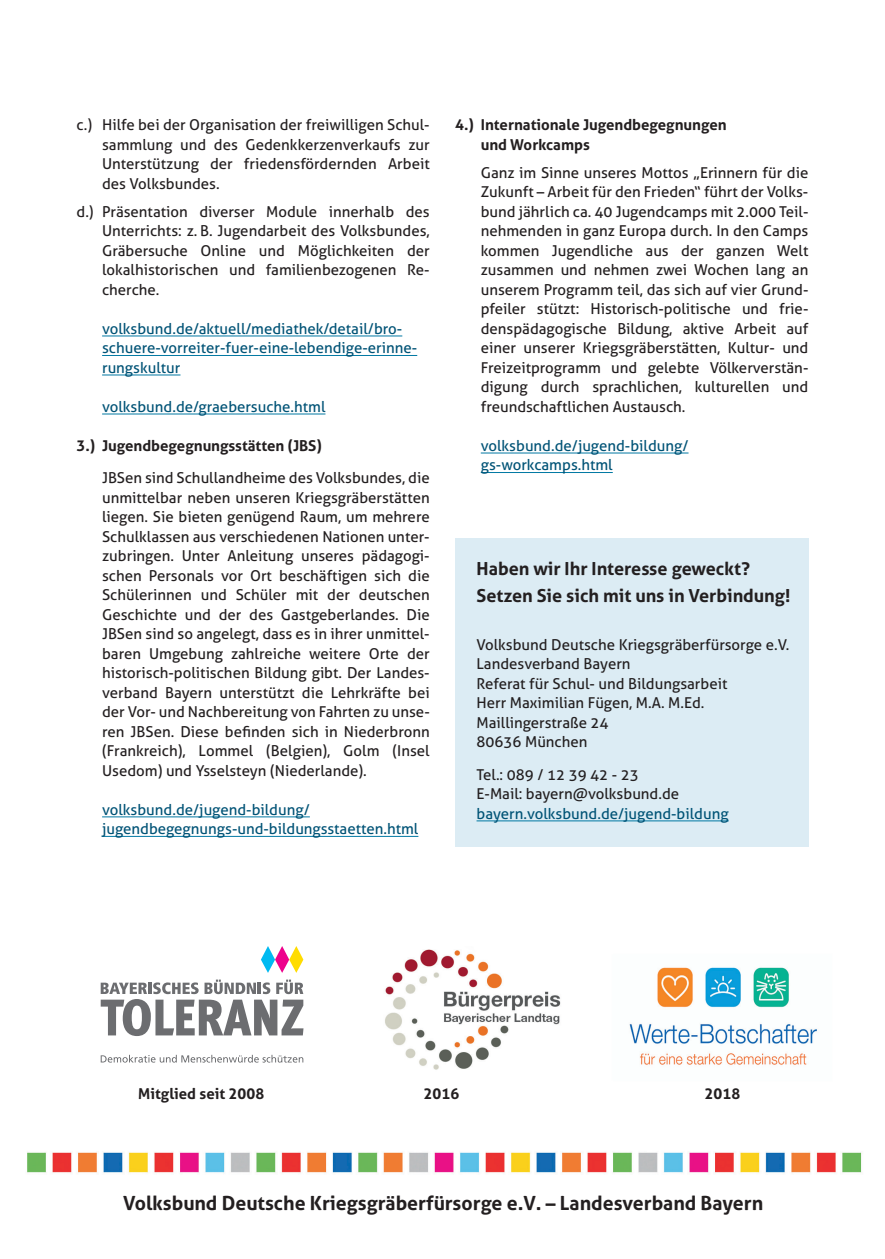
<style>
.page{position:relative;width:885px;height:1259px;background:#fff}
.page>*{position:absolute;margin:0;border:0;box-sizing:border-box;transform-origin:0 0}
.t1{font:700 19.5px "Aller";color:#231f20}
.t2{font:700 18px/27px "Aller";color:#231f20}
.t3{font:15px/19.5px "Aller";color:#231f20;text-align:justify}
.t4{font:15px/19.5px "Aller";color:#005376}
.t5{font:700 15px/19.5px "Aller";color:#231f20}
</style>
<div class="page">
<div style="left:455px;top:538px;width:353px;height:308px;background:#dcecf4"></div>
<hr style="left:102px;top:335px;width:300px;height:1px;background:#0078a3">
<hr style="left:102px;top:355px;width:315px;height:1px;background:#0078a3">
<hr style="left:102px;top:374px;width:78px;height:1px;background:#0078a3">
<hr style="left:102px;top:413px;width:223px;height:1px;background:#0078a3">
<hr style="left:102px;top:816px;width:208px;height:1px;background:#0078a3">
<hr style="left:102px;top:836px;width:316px;height:1px;background:#0078a3">
<hr style="left:480px;top:452px;width:208px;height:1px;background:#0078a3">
<hr style="left:480px;top:472px;width:132px;height:1px;background:#0078a3">
<hr style="left:476px;top:820px;width:252px;height:1px;background:#0078a3">
<img style="left:27px;top:1152px;width:835px;height:21px">
<img style="left:385px;top:949px;width:432px;height:121px">
<svg style="left:101px;top:1054px;width:202px;height:8px"></svg>
<svg style="left:261px;top:946px;width:42px;height:27px"></svg>
<svg style="left:101px;top:979px;width:202px;height:57px"></svg>
<p class="t3" style="left:102px;top:115px;width:329px;text-indent:-26px">c.) Hilfe bei der Organisation der freiwilligen Schul&shy;sammlung und des Gedenkkerzenverkaufs zur Unterstützung der friedensfördernden Arbeit des Volksbundes.</p>
<p class="t3" style="left:102px;top:202px;width:329px;text-indent:-26px">d.) Präsentation diverser Module innerhalb des Unterrichts: z. B. Jugendarbeit des Volksbundes, Gräbersuche Online und Möglichkeiten der lokalhistorischen und familienbezogenen Re&shy;cherche.</p>
<p class="t4" style="left:102px;top:319px;width:316px">volksbund.de/aktuell/mediathek/detail/bro&shy;schuere-vorreiter-fuer-eine-lebendige-erinne&shy;rungskultur</p>
<p class="t4" style="left:102px;top:397px;width:225px">volksbund.de/graebersuche.html</p>
<p class="t5" style="left:77px;top:435px;width:247px">3.) Jugendbegegnungsstätten (JBS)</p>
<p class="t3" style="left:102px;top:468px;width:329px">JBSen sind Schullandheime des Volksbundes, die unmittelbar neben unseren Kriegsgräberstätten liegen. Sie bieten genügend Raum, um mehrere Schulklassen aus verschiedenen Nationen unter&shy;zubringen. Unter Anleitung unseres pädagogi&shy;schen Personals vor Ort beschäftigen sich die Schülerinnen und Schüler mit der deutschen Geschichte und der des Gastgeberlandes. Die JBSen sind so angelegt, dass es in ihrer unmittel&shy;baren Umgebung zahlreiche weitere Orte der historisch-politischen Bildung gibt. Der Landes&shy;verband Bayern unterstützt die Lehrkräfte bei der Vor- und Nachbereitung von Fahrten zu unse&shy;ren JBSen. Diese befinden sich in Niederbronn (Frankreich), Lommel (Belgien), Golm (Insel Usedom) und Ysselsteyn (Niederlande).</p>
<p class="t4" style="left:102px;top:799px;width:318px">volksbund.de/jugend-bildung/ jugendbegegnungs-und-bildungsstaetten.html</p>
<p class="t5" style="left:480px;top:115px;width:247px;text-indent:-26px">4.) Internationale Jugendbegegnungen und Workcamps</p>
<p class="t3" style="left:480px;top:163px;width:329px">Ganz im Sinne unseres Mottos „Erinnern für die Zukunft – Arbeit für den Frieden“ führt der Volks&shy;bund jährlich ca. 40 Jugendcamps mit 2.000 Teil&shy;nehmenden in ganz Europa durch. In den Camps kommen Jugendliche aus der ganzen Welt zusammen und nehmen zwei Wochen lang an unserem Programm teil, das sich auf vier Grund&shy;pfeiler stützt: Historisch--politische und frie&shy;denspädagogische Bildung, aktive Arbeit auf einer unserer Kriegsgräberstätten, Kultur- und Freizeitprogramm und gelebte Völkerverstän&shy;digung durch sprachlichen, kulturellen und freundschaftlichen Austausch.</p>
<p class="t4" style="left:480px;top:436px;width:209px">volksbund.de/jugend-bildung/ gs-workcamps.html</p>
<p class="t2" style="left:476px;top:555px;width:315px">Haben wir Ihr Interesse geweckt?<br>Setzen Sie sich mit uns in Verbindung!</p>
<p class="t3" style="left:476px;top:635px;width:314px;text-align:left">Volksbund Deutsche Kriegsgräberfürsorge e.V.<br>Landesverband Bayern<br>Referat für Schul- und Bildungsarbeit<br>Herr Maximilian Fügen, M.A. M.Ed.<br>Maillingerstraße 24<br>80636 München</p>
<p class="t3" style="left:476px;top:764px;width:204px">Tel.: 089 / 12 39 42 - 23<br>E-Mail: bayern@volksbund.de</p>
<p class="t4" style="left:476px;top:803px;width:253px">bayern.volksbund.de/jugend-bildung</p>
<p class="t5" style="left:138px;top:1083px;width:128px">Mitglied seit 2008</p>
<p class="t5" style="left:423px;top:1083px;width:37px">2016</p>
<p class="t5" style="left:704px;top:1083px;width:37px">2018</p>
<h1 class="t1" style="left:123px;top:1190px;width:641px">Volksbund Deutsche Kriegsgräberfürsorge e.V. – Landesverband Bayern</h1>
</div>
